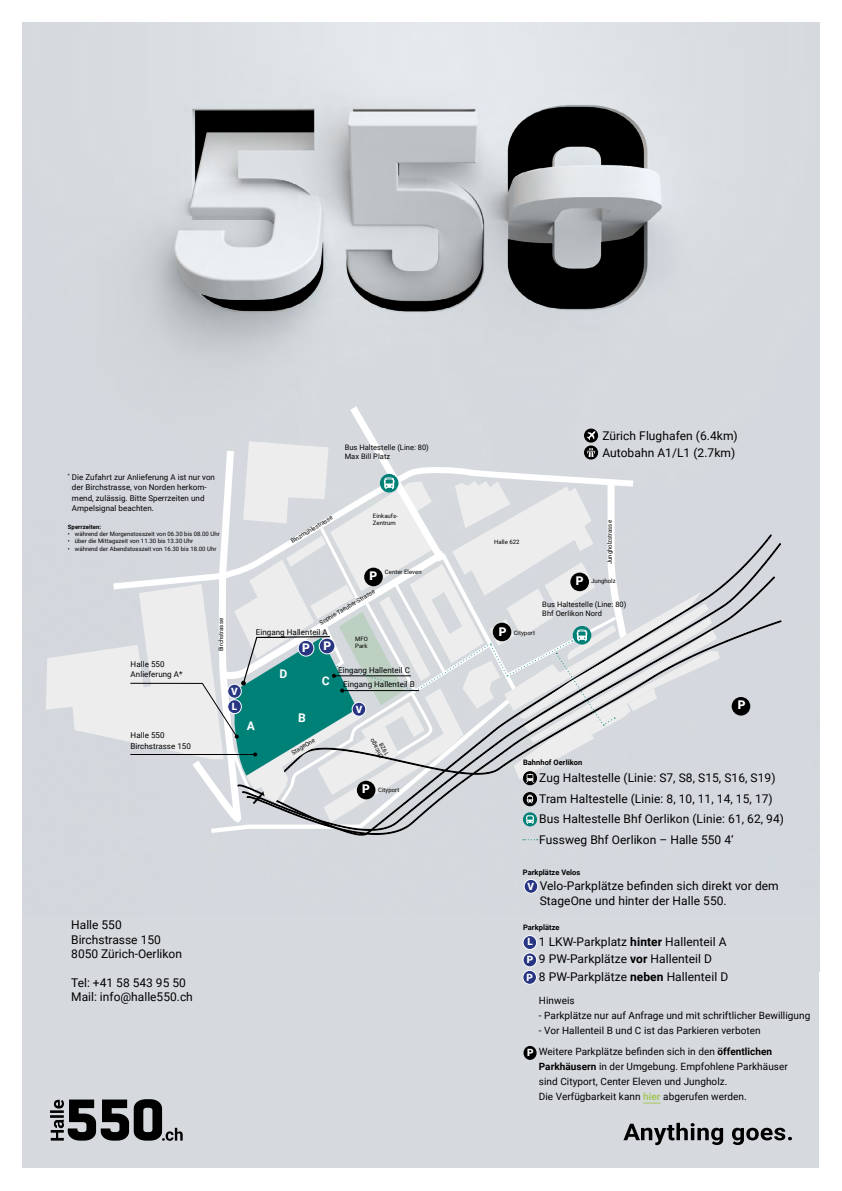
<style>
.page{position:relative;width:842px;height:1191px;background:#fff}
.page>*{position:absolute;margin:0;border:0;box-sizing:border-box;transform-origin:0 0}
.Style_7_5_Regular{font:12px/15px "Roboto";letter-spacing:.005em;color:#000}
.t1{font:900 12px "Roboto";color:#fff}
.Style_7_5_Regular-2{font:10px/15px "Roboto";letter-spacing:.005em;color:#000}
.t2{font:900 10px "Roboto";color:#fff}
.Style_7_5_Regular-3{font:8px/10.5px "Roboto";letter-spacing:.005em;color:#000}
.Style_7_5{font:8px "Roboto";letter-spacing:.005em;color:#000}
.Style_7_5_Regular-4{font:7.5px "Roboto";letter-spacing:.005em;color:#000}
.Style_7_5_Regular-5{font:700 7.5px "Roboto";letter-spacing:.005em;color:#000}
.Style_7_5-2{font:6px/7.2px "Roboto";letter-spacing:.005em;color:#000}
.Style_7_5_Regular-6{font:700 6px "Roboto";letter-spacing:.005em;color:#000}
.s1{font-weight:700}
.s2{font-weight:700;color:#a3c75c}
</style>
<div class="page">
<img style="left:23px;top:23px;width:796px;height:893px">
<div style="left:23px;top:916px;width:796px;height:252px;background:#d6dade"></div>
<svg style="left:50px;top:1099px;width:133px;height:41px"></svg>
<svg style="left:623px;top:1122px;width:169px;height:23px"></svg>
<svg style="left:643px;top:1103px;width:18px;height:1px"></svg>
<div style="left:523px;top:1046px;width:14px;height:13px;background:#000;border-radius:50%"></div>
<div style="left:523px;top:953px;width:14px;height:14px;background:#283583;border-radius:50%"></div>
<div style="left:523px;top:952px;width:14px;height:15px;border:1px solid #fff;border-radius:50%"></div>
<div style="left:523px;top:970px;width:13px;height:14px;background:#283583;border-radius:50%"></div>
<div style="left:523px;top:970px;width:14px;height:14px;border:1px solid #fff;border-radius:50%"></div>
<div style="left:523px;top:935px;width:14px;height:14px;background:#283583;border-radius:50%"></div>
<div style="left:523px;top:935px;width:14px;height:14px;border:1px solid #fff;border-radius:50%"></div>
<div style="left:524px;top:879px;width:14px;height:14px;background:#283583;border-radius:50%"></div>
<div style="left:524px;top:879px;width:14px;height:14px;border:1px solid #fff;border-radius:50%"></div>
<svg style="left:46px;top:398px;width:735px;height:442px;background:#d0d7da"></svg>
<p class="Style_7_5_Regular-3" style="left:72px;top:471px;width:145px;text-indent:-4px"><sup>*</sup> Die Zufahrt zur Anlieferung A ist nur von der Birchstrasse, von Norden herkom&shy;mend, zulässig. Bitte Sperrzeiten und Ampelsignal beachten.</p>
<p class="Style_7_5_Regular-6" style="left:68px;top:522px;width:35px">Sperrzeiten:</p>
<p class="Style_7_5-2" style="left:68px;top:530px;width:153px">• während der Morgenstosszeit von 06.30 bis 08.00 Uhr</p>
<p class="Style_7_5-2" style="left:68px;top:537px;width:127px">• über die Mittagszeit von 11.30 bis 13.30 Uhr</p>
<p class="Style_7_5-2" style="left:68px;top:544px;width:150px">• während der Abendstosszeit von 16.30 bis 18.00 Uhr</p>
<p class="Style_7_5" style="left:131px;top:658px;width:35px">Halle 550</p>
<p class="Style_7_5_Regular-3" style="left:131px;top:669px;width:53px">Anlieferung A*</p>
<p class="Style_7_5" style="left:131px;top:730px;width:35px">Halle 550</p>
<p class="Style_7_5_Regular-3" style="left:131px;top:740px;width:62px">Birchstrasse 150</p>
<p class="Style_7_5-2" style="left:217px;top:651px;width:35px;rotate:-90deg">Birchstrasse</p>
<p class="t2" style="left:231px;top:684px;width:8px">V</p>
<p class="t2" style="left:232px;top:699px;width:7px">L</p>
<p class="Style_7_5_Regular-4" style="left:345px;top:442px;width:86px">Bus Haltestelle (Line: 80)</p>
<p class="Style_7_5_Regular-4" style="left:345px;top:451px;width:47px">Max Bill Platz</p>
<p class="Style_7_5-2" style="left:289px;top:538px;width:49px;rotate:-31deg">Binzmühlestrasse</p>
<p class="Style_7_5-2" style="left:373px;top:512px;width:26px">Einkaufs-<br>Zentrum</p>
<p class="t1" style="left:370px;top:567px;width:9px">P</p>
<p class="Style_7_5-2" style="left:385px;top:568px;width:38px">Center Eleven</p>
<p class="Style_7_5-2" style="left:318px;top:620px;width:65px;rotate:-31deg">Sophie-Taeuber-Strasse</p>
<p class="Style_7_5_Regular-3" style="left:256px;top:626px;width:73px">Eingang Hallenteil A</p>
<p class="Style_7_5-2" style="left:355px;top:635px;width:14px">MFO</p>
<p class="Style_7_5-2" style="left:355px;top:642px;width:14px">Park</p>
<p class="t1" style="left:323px;top:637px;width:9px">P</p>
<p class="t1" style="left:302px;top:639px;width:9px">P</p>
<p class="Style_7_5_Regular-3" style="left:338px;top:664px;width:73px">Eingang Hallenteil C</p>
<p class="Style_7_5_Regular-3" style="left:343px;top:679px;width:73px">Eingang Hallenteil B</p>
<p class="t2" style="left:356px;top:702px;width:8px">V</p>
<p class="Style_7_5-2" style="left:290px;top:749px;width:27px;rotate:-31deg">StageOne</p>
<p class="Style_7_5-2" style="left:379px;top:760px;width:24px;rotate:-119deg">Chicago</p>
<p class="Style_7_5-2" style="left:384px;top:757px;width:15px;rotate:-119deg">1928</p>
<p class="t1" style="left:362px;top:781px;width:9px">P</p>
<p class="Style_7_5-2" style="left:378px;top:785px;width:23px">Cityport</p>
<p class="Style_7_5_Regular" style="left:71px;top:917px;width:52px">Halle 550</p>
<p class="Style_7_5_Regular" style="left:71px;top:931px;width:91px">Birchstrasse 150</p>
<p class="Style_7_5_Regular" style="left:71px;top:946px;width:112px">8050 Zürich-Oerlikon</p>
<p class="Style_7_5_Regular" style="left:71px;top:974px;width:116px">Tel: +41 58 543 95 50</p>
<p class="Style_7_5_Regular" style="left:71px;top:989px;width:123px">Mail: info@halle550.ch</p>
<p class="Style_7_5_Regular" style="left:602px;top:428px;width:137px">Zürich Flughafen (6.4km)</p>
<p class="Style_7_5_Regular" style="left:602px;top:445px;width:134px">Autobahn A1/L1 (2.7km)</p>
<p class="Style_7_5-2" style="left:494px;top:538px;width:27px">Halle 622</p>
<p class="t1" style="left:499px;top:623px;width:9px">P</p>
<p class="Style_7_5-2" style="left:514px;top:629px;width:23px">Cityport</p>
<p class="t1" style="left:576px;top:572px;width:9px">P</p>
<p class="Style_7_5-2" style="left:606px;top:564px;width:46px;rotate:-90deg">Jungholzstrasse</p>
<p class="Style_7_5-2" style="left:591px;top:577px;width:26px">Jungholz</p>
<p class="Style_7_5_Regular-4" style="left:542px;top:599px;width:86px">Bus Haltestelle (Line: 80)</p>
<p class="Style_7_5_Regular-4" style="left:542px;top:608px;width:61px">Bhf Oerlikon Nord</p>
<p class="t1" style="left:738px;top:696px;width:9px">P</p>
<p class="Style_7_5_Regular-5" style="left:523px;top:757px;width:61px">Bahnhof Oerlikon</p>
<p class="Style_7_5_Regular" style="left:539px;top:770px;width:238px">Zug Haltestelle (Linie: S7, S8, S15, S16, S19)</p>
<p class="Style_7_5_Regular" style="left:539px;top:790px;width:235px">Tram Haltestelle (Linie: 8, 10, 11, 14, 15, 17)</p>
<p class="Style_7_5_Regular" style="left:539px;top:811px;width:246px">Bus Haltestelle Bhf Oerlikon (Linie: 61, 62, 94)</p>
<p class="Style_7_5_Regular" style="left:539px;top:832px;width:196px">Fussweg Bhf Oerlikon – Halle 550 4‘</p>
<p class="Style_7_5_Regular-5" style="left:523px;top:867px;width:59px">Parkplätze Velos</p>
<p class="Style_7_5_Regular" style="left:540px;top:878px;width:241px">Velo-Parkplätze befinden sich direkt vor dem<br>StageOne und hinter der Halle 550.</p>
<p class="t2" style="left:528px;top:879px;width:8px">V</p>
<p class="Style_7_5_Regular-5" style="left:523px;top:922px;width:38px">Parkplätze</p>
<p class="Style_7_5_Regular" style="left:539px;top:933px;width:189px">1 LKW-Parkplatz <span class="s1">hinter</span> Hallenteil A</p>
<p class="Style_7_5_Regular" style="left:539px;top:951px;width:175px">9 PW-Parkplätze <span class="s1">vor</span> Hallenteil D</p>
<p class="Style_7_5_Regular" style="left:539px;top:969px;width:191px">8 PW-Parkplätze <span class="s1">neben</span> Hallenteil D</p>
<p class="Style_7_5_Regular-2" style="left:539px;top:992px;width:37px">Hinweis</p>
<p class="Style_7_5_Regular-2" style="left:539px;top:1007px;width:273px">- Parkplätze nur auf Anfrage und mit schriftlicher Bewilligung</p>
<p class="Style_7_5_Regular-2" style="left:539px;top:1022px;width:223px">- Vor Hallenteil B und C ist das Parkieren verboten</p>
<p class="Style_7_5_Regular-2" style="left:539px;top:1043px;width:250px">Weitere Parkplätze befinden sich in den <span class="s1">öffentlichen Parkhäusern</span> in der Umgebung. Empfohlene Parkhäuser sind Cityport, Center Eleven und Jungholz.<br>Die Verfügbarkeit kann <span class="s2">hier</span> abgerufen werden.</p>
<p class="t2" style="left:527px;top:934px;width:7px">L</p>
<p class="t2" style="left:527px;top:952px;width:8px">P</p>
<p class="t2" style="left:527px;top:970px;width:8px">P</p>
<p class="t2" style="left:527px;top:1045px;width:8px">P</p>
</div>
